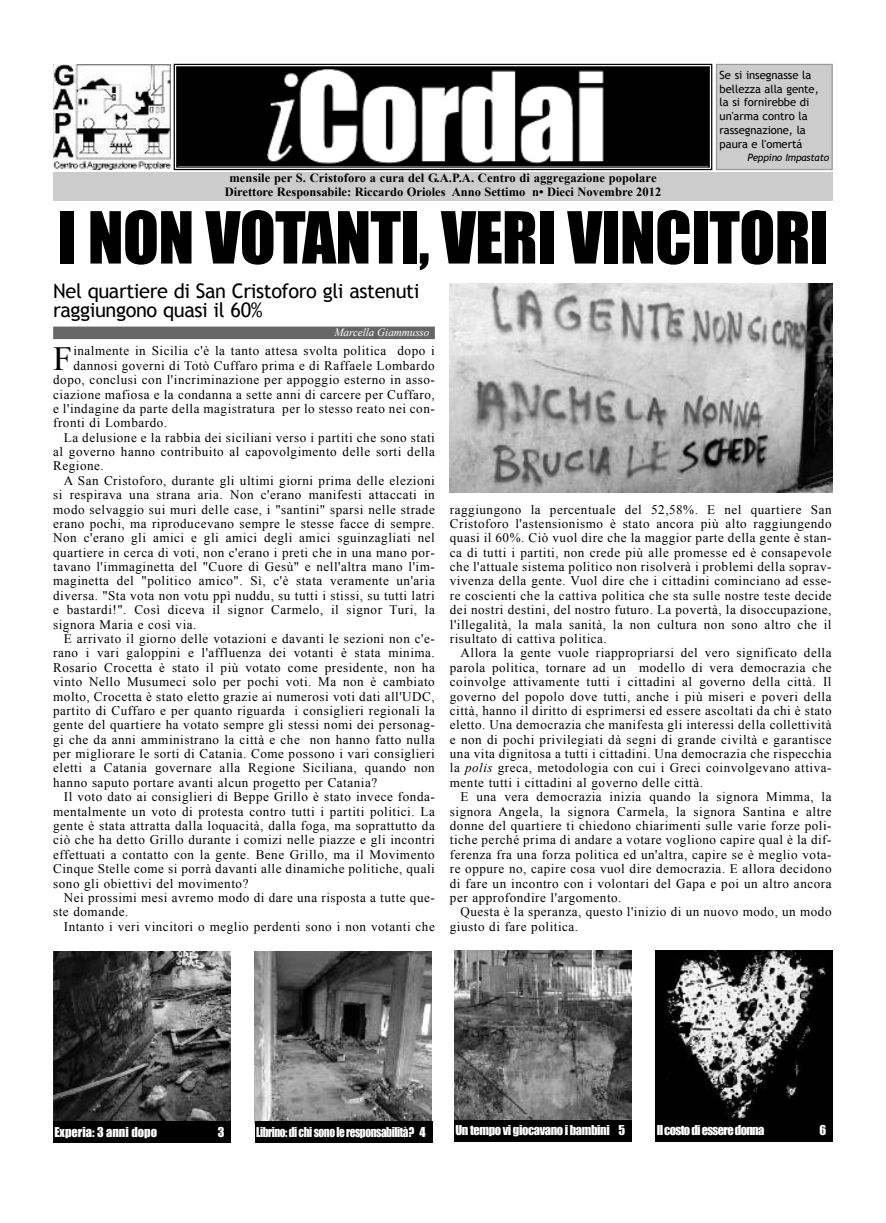
<style>
.page{position:relative;width:886px;height:1223px;background:#fff}
.page>*{position:absolute;margin:0;border:0;box-sizing:border-box;transform-origin:0 0}
.t1{font:66.25px "Impact";letter-spacing:-.01em;color:#000}
.t2{font:33.88px "Times New Roman";color:#000}
.t3{font:20px/18.8px "Trebuchet MS";letter-spacing:-.02em;color:#000}
.t4{font:13.12px/14.4px "Times New Roman";letter-spacing:.04em;color:#000;text-align:justify}
.t5{font:700 12.5px/13.8px "Times New Roman";color:#000;text-align:center}
.t6{font:12.5px "Impact";letter-spacing:-.035em;color:#fff;scale:.9 1}
.t7{font:12.5px "Impact";letter-spacing:-.035em;color:#fff}
.t8{font:12.5px "Impact";letter-spacing:-.055em;color:#fff}
.t9{font:12.5px "Impact";color:#fff}
.t10{font:11.25px/13.8px "Trebuchet MS";letter-spacing:-.005em;color:#000}
.t11{font:italic 11.25px "Times New Roman";letter-spacing:-.01em;color:#fff}
.t12{font:italic 10px "Trebuchet MS";letter-spacing:-.015em;color:#000}
.s1{font-style:italic}
</style>
<div class="page">
<img style="left:454px;top:950px;width:177px;height:170px">
<div style="left:53px;top:172px;width:780px;height:28px;background:#ccc"></div>
<img style="left:53px;top:64px;width:117px;height:105px">
<div style="left:717px;top:65px;width:114px;height:104px;background:#ccc"></div>
<div style="left:716px;top:64px;width:117px;height:106px;border:1px solid #999"></div>
<div style="left:177px;top:68px;width:531px;height:98px;background:#000"></div>
<img style="left:267px;top:69px;width:336px;height:95px">
<div style="left:174px;top:64px;width:538px;height:106px;border:1px solid #000"></div>
<div style="left:176px;top:66px;width:534px;height:102px;border:1px solid #000"></div>
<img style="left:254px;top:951px;width:178px;height:172px">
<div style="left:255px;top:1121px;width:177px;height:22px;background:#000"></div>
<img style="left:53px;top:951px;width:177px;height:170px">
<div style="left:53px;top:1121px;width:177px;height:22px;background:#000"></div>
<img style="left:656px;top:950px;width:177px;height:170px">
<div style="left:656px;top:1120px;width:177px;height:21px;background:#000"></div>
<div style="left:454px;top:1120px;width:177px;height:21px;background:#000"></div>
<div style="left:53px;top:326px;width:382px;height:13px;background:#666"></div>
<img style="left:449px;top:283px;width:384px;height:209px">
<p class="t5" style="left:225px;top:171px;width:438px">mensile per S. Cristoforo a cura del G.A.P.A. Centro di aggregazione popolare<br>Direttore Responsabile: Riccardo Orioles Anno Settimo n• Dieci Novembre 2012</p>
<p class="t10" style="left:719px;top:68px;width:101px">Se si insegnasse la bellezza alla gente, la si fornirebbe di un'arma contro la rassegnazione, la paura e l'omertá</p>
<p class="t12" style="left:747px;top:152px;width:83px">Peppino Impastato</p>
<h1 class="t1" style="left:57px;top:197px;width:773px">I NON VOTANTI, VERI VINCITORI</h1>
<h3 class="t3" style="left:53px;top:281px;width:368px">Nel quartiere di San Cristoforo gli astenuti raggiungono quasi il 60%</h3>
<p class="t11" style="left:334px;top:326px;width:97px">Marcella Giammusso</p>
<h2 class="t2" style="left:53px;top:339px;width:20px">F</h2>
<p class="t4" style="left:73px;top:344px;width:363px">inalmente in Sicilia c'è la tanto attesa svolta politica dopo i</p>
<p class="t4" style="left:73px;top:358px;width:363px">dannosi governi di Totò Cuffaro prima e di Raffaele Lombardo</p>
<p class="t4" style="left:53px;top:372px;width:383px">dopo, conclusi con l'incriminazione per appoggio esterno in asso-</p>
<p class="t4" style="left:53px;top:387px;width:383px">ciazione mafiosa e la condanna a sette anni di carcere per Cuffaro,</p>
<p class="t4" style="left:53px;top:401px;width:383px">e l'indagine da parte della magistratura per lo stesso reato nei con-</p>
<p class="t4" style="left:53px;top:415px;width:115px">fronti di Lombardo.</p>
<p class="t4" style="left:64px;top:430px;width:372px">La delusione e la rabbia dei siciliani verso i partiti che sono stati</p>
<p class="t4" style="left:53px;top:444px;width:383px">al governo hanno contribuito al capovolgimento delle sorti della</p>
<p class="t4" style="left:53px;top:459px;width:52px">Regione.</p>
<p class="t4" style="left:64px;top:473px;width:372px">A San Cristoforo, durante gli ultimi giorni prima delle elezioni</p>
<p class="t4" style="left:53px;top:487px;width:383px">si respirava una strana aria. Non c'erano manifesti attaccati in</p>
<p class="t4" style="left:53px;top:502px;width:383px">modo selvaggio sui muri delle case, i "santini" sparsi nelle strade</p>
<p class="t4" style="left:53px;top:516px;width:383px">erano pochi, ma riproducevano sempre le stesse facce di sempre.</p>
<p class="t4" style="left:53px;top:530px;width:383px">Non c'erano gli amici e gli amici degli amici sguinzagliati nel</p>
<p class="t4" style="left:53px;top:545px;width:383px">quartiere in cerca di voti, non c'erano i preti che in una mano por-</p>
<p class="t4" style="left:53px;top:559px;width:383px">tavano l'immaginetta del "Cuore di Gesù" e nell'altra mano l'im-</p>
<p class="t4" style="left:53px;top:574px;width:383px">maginetta del "politico amico". Sì, c'è stata veramente un'aria</p>
<p class="t4" style="left:53px;top:588px;width:383px">diversa. "Sta vota non votu ppì nuddu, su tutti i stissi, su tutti latri</p>
<p class="t4" style="left:53px;top:602px;width:383px">e bastardi!". Così diceva il signor Carmelo, il signor Turi, la</p>
<p class="t4" style="left:53px;top:617px;width:145px">signora Maria e così via.</p>
<p class="t4" style="left:64px;top:631px;width:372px">È arrivato il giorno delle votazioni e davanti le sezioni non c'e-</p>
<p class="t4" style="left:53px;top:645px;width:383px">rano i vari galoppini e l'affluenza dei votanti è stata minima.</p>
<p class="t4" style="left:53px;top:660px;width:383px">Rosario Crocetta è stato il più votato come presidente, non ha</p>
<p class="t4" style="left:53px;top:674px;width:383px">vinto Nello Musumeci solo per pochi voti. Ma non è cambiato</p>
<p class="t4" style="left:53px;top:689px;width:383px">molto, Crocetta è stato eletto grazie ai numerosi voti dati all'UDC,</p>
<p class="t4" style="left:53px;top:703px;width:383px">partito di Cuffaro e per quanto riguarda i consiglieri regionali la</p>
<p class="t4" style="left:53px;top:717px;width:383px">gente del quartiere ha votato sempre gli stessi nomi dei personag-</p>
<p class="t4" style="left:53px;top:732px;width:383px">gi che da anni amministrano la città e che non hanno fatto nulla</p>
<p class="t4" style="left:53px;top:746px;width:383px">per migliorare le sorti di Catania. Come possono i vari consiglieri</p>
<p class="t4" style="left:53px;top:760px;width:383px">eletti a Catania governare alla Regione Siciliana, quando non</p>
<p class="t4" style="left:53px;top:775px;width:326px">hanno saputo portare avanti alcun progetto per Catania?</p>
<p class="t4" style="left:64px;top:789px;width:372px">Il voto dato ai consiglieri di Beppe Grillo è stato invece fonda-</p>
<p class="t4" style="left:53px;top:804px;width:383px">mentalmente un voto di protesta contro tutti i partiti politici. La</p>
<p class="t4" style="left:53px;top:818px;width:383px">gente è stata attratta dalla loquacità, dalla foga, ma soprattutto da</p>
<p class="t4" style="left:53px;top:832px;width:383px">ciò che ha detto Grillo durante i comizi nelle piazze e gli incontri</p>
<p class="t4" style="left:53px;top:847px;width:383px">effettuati a contatto con la gente. Bene Grillo, ma il Movimento</p>
<p class="t4" style="left:53px;top:861px;width:383px">Cinque Stelle come si porrà davanti alle dinamiche politiche, quali</p>
<p class="t4" style="left:53px;top:875px;width:197px">sono gli obiettivi del movimento?</p>
<p class="t4" style="left:64px;top:890px;width:372px">Nei prossimi mesi avremo modo di dare una risposta a tutte que-</p>
<p class="t4" style="left:53px;top:904px;width:77px">ste domande.</p>
<p class="t4" style="left:64px;top:919px;width:372px">Intanto i veri vincitori o meglio perdenti sono i non votanti che</p>
<p class="t4" style="left:450px;top:502px;width:383px">raggiungono la percentuale del 52,58%. E nel quartiere San Cristoforo l'astensionismo è stato ancora più alto raggiungendo quasi il 60%. Ciò vuol dire che la maggior parte della gente è stan&shy;ca di tutti i partiti, non crede più alle promesse ed è consapevole che l'attuale sistema politico non risolverà i problemi della soprav&shy;vivenza della gente. Vuol dire che i cittadini cominciano ad esse&shy;re coscienti che la cattiva politica che sta sulle nostre teste decide dei nostri destini, del nostro futuro. La povertà, la disoccupazione, l'illegalità, la mala sanità, la non cultura non sono altro che il risultato di cattiva politica.</p>
<p class="t4" style="left:450px;top:645px;width:383px;text-indent:11px">Allora la gente vuole riappropriarsi del vero significato della parola politica, tornare ad un modello di vera democrazia che coinvolge attivamente tutti i cittadini al governo della città. Il governo del popolo dove tutti, anche i più miseri e poveri della città, hanno il diritto di esprimersi ed essere ascoltati da chi è stato eletto. Una democrazia che manifesta gli interessi della collettività e non di pochi privilegiati dà segni di grande civiltà e garantisce una vita dignitosa a tutti i cittadini. Una democrazia che rispecchia la <span class="s1">polis</span> greca, metodologia con cui i Greci coinvolgevano attiva&shy;mente tutti i cittadini al governo delle città.</p>
<p class="t4" style="left:450px;top:789px;width:383px;text-indent:11px">E una vera democrazia inizia quando la signora Mimma, la signora Angela, la signora Carmela, la signora Santina e altre donne del quartiere ti chiedono chiarimenti sulle varie forze poli&shy;tiche perché prima di andare a votare vogliono capire qual è la dif&shy;ferenza fra una forza politica ed un'altra, capire se è meglio vota&shy;re oppure no, capire cosa vuol dire democrazia. E allora decidono di fare un incontro con i volontari del Gapa e poi un altro ancora per approfondire l'argomento.</p>
<p class="t4" style="left:450px;top:904px;width:383px;text-indent:11px">Questa è la speranza, questo l'inizio di un nuovo modo, un modo giusto di fare politica.</p>
<p class="t9" style="left:54px;top:1124px;width:104px">Experia: 3 anni dopo</p>
<p class="t7" style="left:218px;top:1124px;width:8px">3</p>
<p class="t6" style="left:256px;top:1124px;width:190px">Librino: di chi sono le responsabilità? 4</p>
<p class="t7" style="left:455px;top:1122px;width:171px">Un tempo vi giocavano i bambini 5</p>
<p class="t8" style="left:657px;top:1122px;width:109px">Ilcostodiesseredonna</p>
<p class="t7" style="left:819px;top:1122px;width:8px">6</p>
</div>
